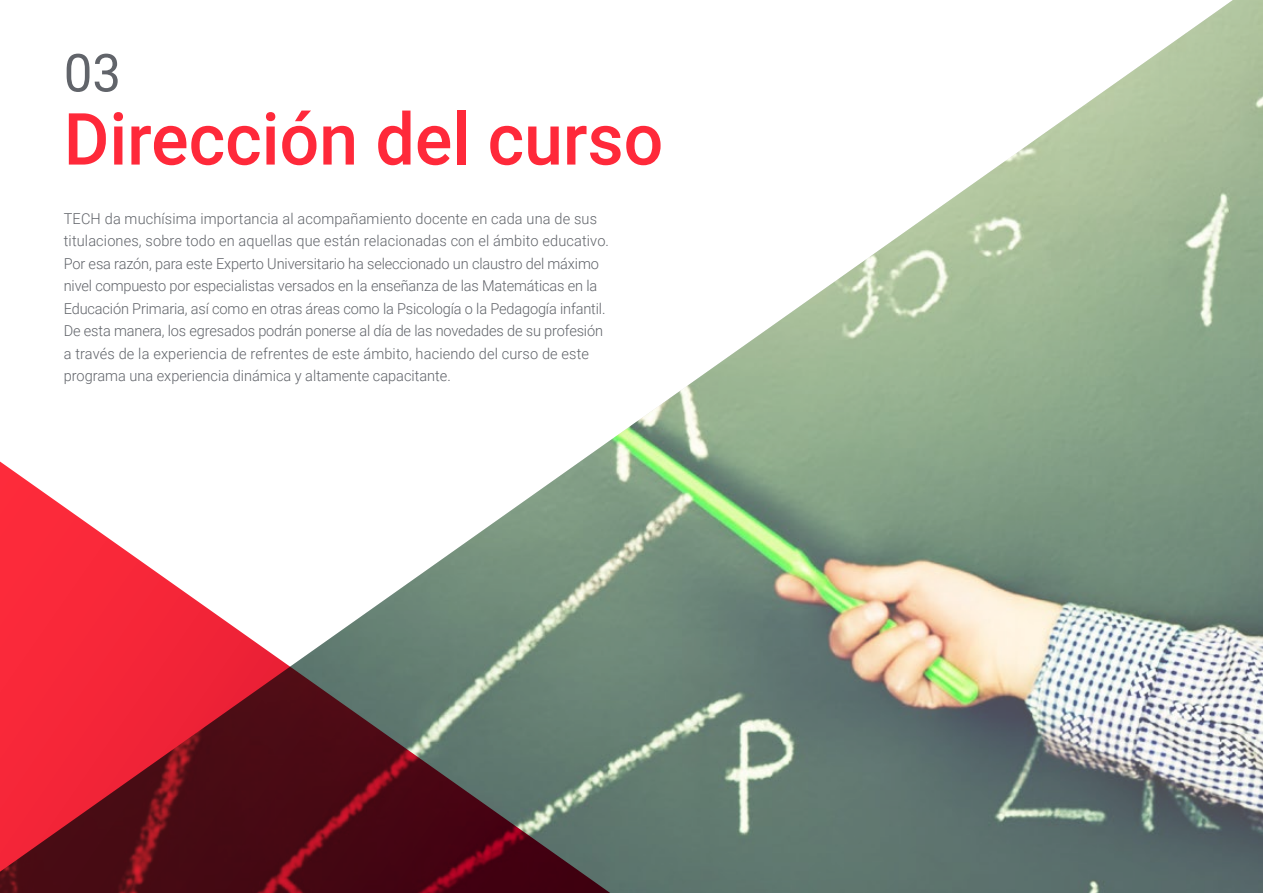
<style>
.page{position:relative;width:1263px;height:893px;background:#fff}
.page>*{position:absolute;margin:0;border:0;box-sizing:border-box;transform-origin:0 0}
.t1{font:500 72px "Roboto";color:#ff293a}
.t2{font:52.5px "Roboto";color:#61646a}
.t3{font:300 15px/22.5px "Roboto";letter-spacing:-.01em;color:#61646a}
</style>
<div class="page">
<img style="left:602px;top:0;width:661px;height:893px">
<svg style="left:0;top:446px;width:640px;height:447px"></svg>
<h2 class="t2" style="left:64px;top:36px;width:59px">03</h2>
<h1 class="t1" style="left:64px;top:89px;width:601px">Dirección del curso</h1>
<p class="t3" style="left:64px;top:207px;width:547px">TECH da muchísima importancia al acompañamiento docente en cada una de sus titulaciones, sobre todo en aquellas que están relacionadas con el ámbito educativo.<br>Por esa razón, para este Experto Universitario ha seleccionado un claustro del máximo nivel compuesto por especialistas versados en la enseñanza de las Matemáticas en la Educación Primaria, así como en otras áreas como la Psicología o la Pedagogía infantil.<br>De esta manera, los egresados podrán ponerse al día de las novedades de su profesión a través de la experiencia de refrentes de este ámbito, haciendo del curso de este programa una experiencia dinámica y altamente capacitante.</p>
</div>
